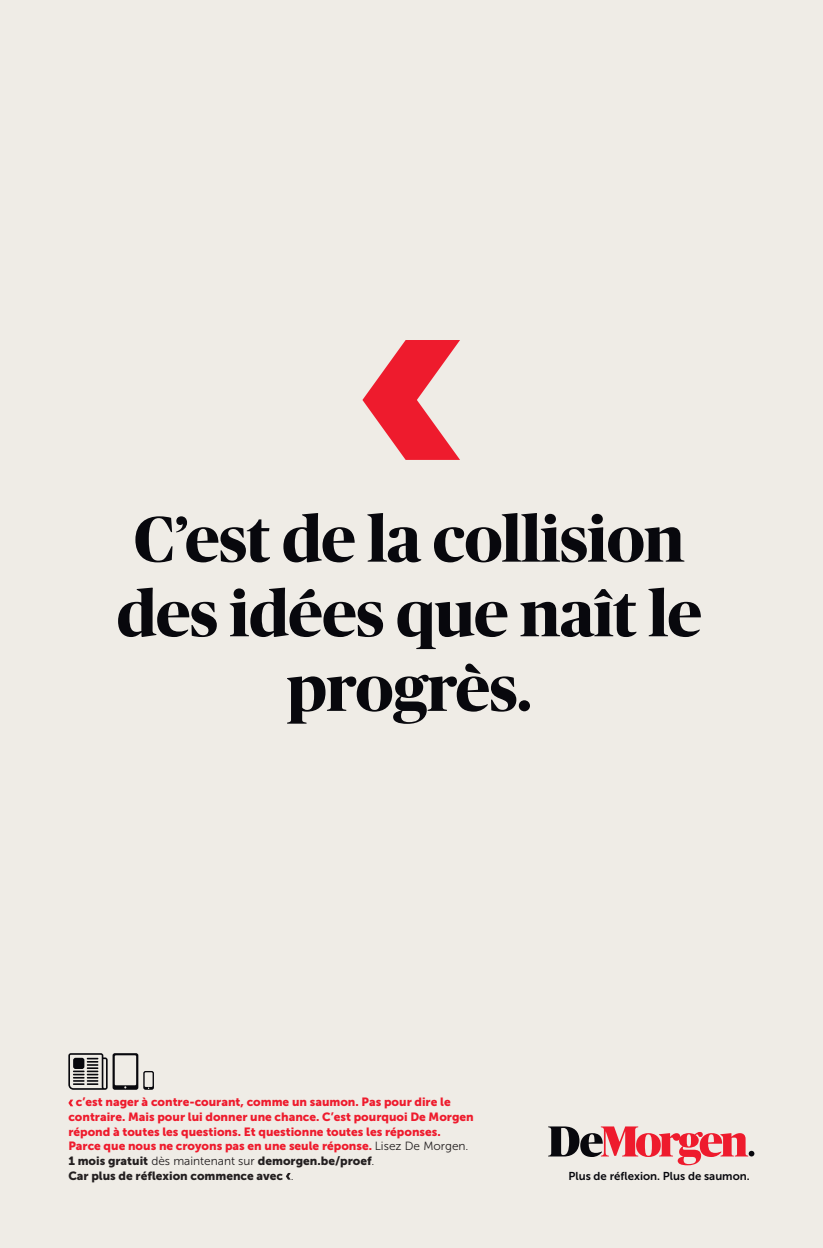
<style>
.page{position:relative;width:823px;height:1248px;background:#fff}
.page>*{position:absolute;margin:0;border:0;box-sizing:border-box;transform-origin:0 0}
.t1{font:700 64.2px/74.6px "Publico Banner";color:#08080d;text-align:center}
.t2{font:11.9px/14.7px "Museo Sans 900";color:#ee1b2d}
.t3{font:11.9px "Museo Sans 900";color:#231f20}
.t4{font:11.4px "Museo Sans 700";color:#08080d}
.s1{font-family:"Museo Sans 300";color:#231f20}
.s2{font-family:"Museo Sans 300"}
</style>
<div class="page">
<div style="left:0;top:0;width:822px;height:1247px;background:#efece6"></div>
<svg style="left:362px;top:340px;width:98px;height:120px"></svg>
<svg style="left:68px;top:1053px;width:86px;height:36px"></svg>
<svg style="left:548px;top:1126px;width:206px;height:39px"></svg>
<svg style="left:68px;top:1099px;width:5px;height:7px"></svg>
<svg style="left:286px;top:1173px;width:4px;height:6px"></svg>
<p class="t1" style="left:117px;top:498px;width:586px">C’est de la collision des idées que naît le progrès.</p>
<p class="t2" style="left:68px;top:1094px;width:406px;text-indent:8px">c’est nager à contre-courant, comme un saumon. Pas pour dire le contraire. Mais pour lui donner une chance. C’est pourquoi De Morgen répond à toutes les questions. Et questionne toutes les réponses.</p>
<p class="t2" style="left:68px;top:1138px;width:401px">Parce que nous ne croyons pas en une seule réponse. <span class="s1">Lisez De Morgen.</span></p>
<p class="t3" style="left:68px;top:1153px;width:307px">1 mois gratuit <span class="s2">dès maintenant sur</span> demorgen.be/proef<span class="s2">.</span></p>
<p class="t3" style="left:68px;top:1168px;width:227px">Car plus de réflexion commence avec <span class="s2">.</span></p>
<p class="t4" style="left:568px;top:1169px;width:183px">Plus de réflexion. Plus de saumon.</p>
</div>
